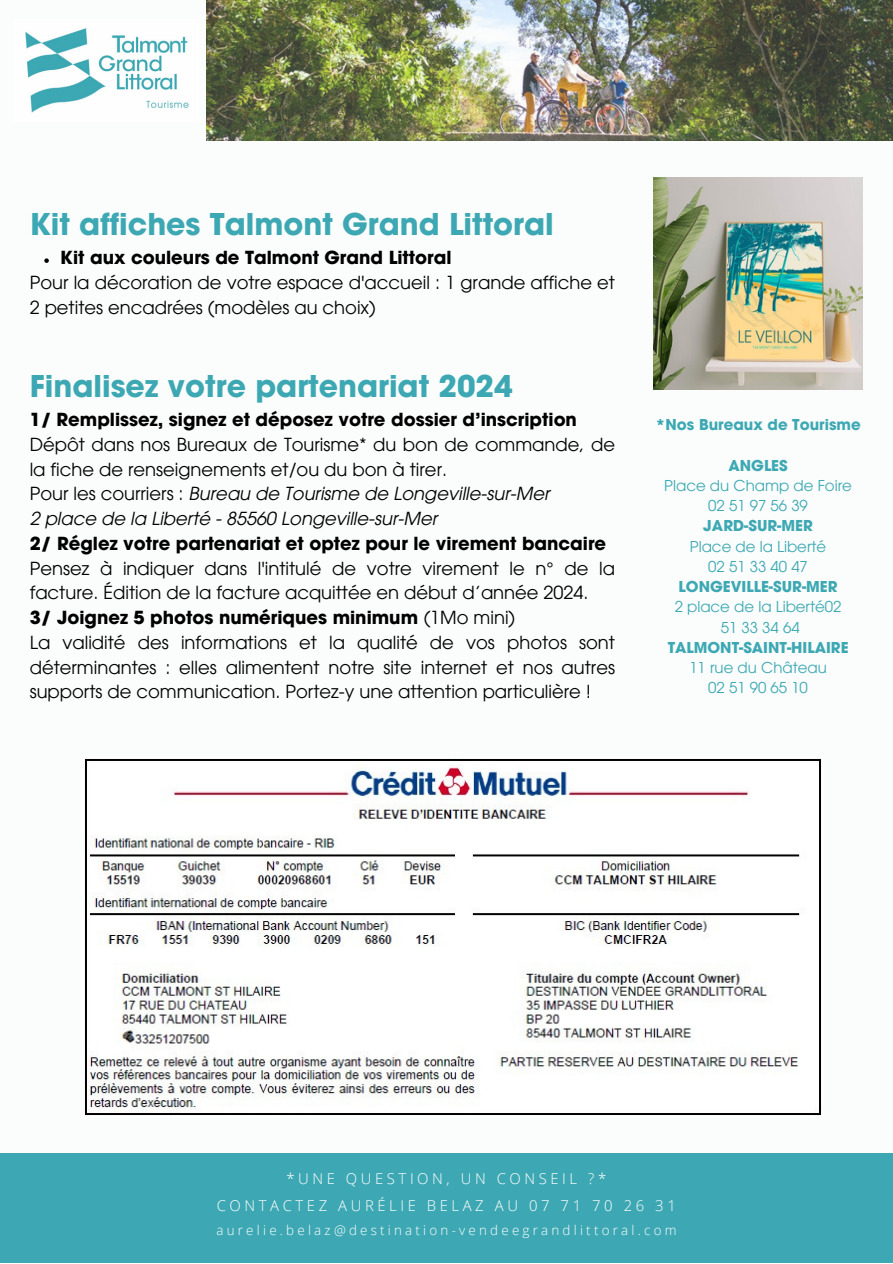
<style>
.page{position:relative;width:893px;height:1264px;background:#fff}
.page>*{position:absolute;margin:0;border:0;box-sizing:border-box;transform-origin:0 0}
.t1{font:700 30px "ITC Avant Garde Pro";color:#3da8b3}
.t2{font:18px/24.8px "ITC Avant Garde Pro";color:#000}
.t3{font:700 18px "ITC Avant Garde Pro";color:#000}
.t4{font:italic 18px "ITC Avant Garde Pro";color:#000}
.t5{font:15px "ITC Avant Garde Pro";color:#3da8b3}
.t6{font:700 15px "ITC Avant Garde Pro";color:#3da8b3}
.t7{font:300 14.85px "Open Sans";letter-spacing:.24em;color:#fff}
.t8{font:300 13.35px "Open Sans";letter-spacing:.24em;color:#fff}
.s1{font-style:normal}
.s2{font-weight:400}
</style>
<div class="page">
<div style="left:0;top:0;width:892px;height:1262px;background:#fafdfc"></div>
<img style="left:206px;top:0;width:686px;height:141px">
<div style="left:0;top:1153px;width:892px;height:109px;background:#3da8b3"></div>
<img style="left:25px;top:28px;width:164px;height:85px">
<img style="left:653px;top:178px;width:209px;height:211px">
<img style="left:83px;top:759px;width:739px;height:357px">
<svg style="left:44px;top:258px;width:5px;height:5px"></svg>
<p class="t1" style="left:30px;top:212px;width:525px">Kit affiches Talmont Grand Littoral</p>
<p class="t2" style="left:30px;top:272px;width:586px">Pour la décoration de votre espace d'accueil : 1 grande affiche et<br>2 petites encadrées (modèles au choix)</p>
<p class="t3" style="left:60px;top:251px;width:393px">Kit aux couleurs de Talmont Grand Littoral</p>
<p class="t1" style="left:30px;top:375px;width:484px">Finalisez votre partenariat 2024</p>
<p class="t3" style="left:30px;top:413px;width:548px">1/ Remplissez, signez et déposez votre dossier d’inscription</p>
<p class="t2" style="left:30px;top:434px;width:586px">Dépôt dans nos Bureaux de Tourisme* du bon de commande, de la fiche de renseignements et/ou du bon à tirer.</p>
<p class="t4" style="left:30px;top:487px;width:521px"><span class="s1">Pour les courriers :</span> Bureau de Tourisme de Longeville-sur-Mer</p>
<p class="t4" style="left:30px;top:512px;width:409px">2 place de la Liberté - 85560 Longeville-sur-Mer</p>
<p class="t3" style="left:30px;top:536px;width:578px">2/ Réglez votre partenariat et optez pour le virement bancaire</p>
<p class="t2" style="left:30px;top:558px;width:586px">Pensez à indiquer dans l'intitulé de votre virement le n° de la facture. Édition de la facture acquittée en début d’année 2024.</p>
<p class="t3" style="left:30px;top:610px;width:487px">3/ Joignez 5 photos numériques minimum <span class="s2">(1Mo mini)</span></p>
<p class="t2" style="left:30px;top:632px;width:586px;text-align:justify">La validité des informations et la qualité de vos photos sont déterminantes : elles alimentent notre site internet et nos autres supports de communication. Portez-y une attention particulière !</p>
<p class="t6" style="left:655px;top:419px;width:207px">*Nos Bureaux de Tourisme</p>
<p class="t6" style="left:728px;top:459px;width:61px">ANGLES</p>
<p class="t5" style="left:664px;top:479px;width:189px">Place du Champ de Foire</p>
<p class="t5" style="left:708px;top:500px;width:101px">02 51 97 56 39</p>
<p class="t6" style="left:703px;top:520px;width:111px">JARD-SUR-MER</p>
<p class="t5" style="left:689px;top:540px;width:138px">Place de la Liberté</p>
<p class="t5" style="left:708px;top:560px;width:101px">02 51 33 40 47</p>
<p class="t6" style="left:678px;top:581px;width:160px">LONGEVILLE-SUR-MER</p>
<p class="t5" style="left:674px;top:601px;width:168px">2 place de la Liberté02</p>
<p class="t5" style="left:720px;top:621px;width:80px">51 33 34 64</p>
<p class="t6" style="left:667px;top:641px;width:182px">TALMONT-SAINT-HILAIRE</p>
<p class="t5" style="left:689px;top:662px;width:139px">11 rue du Château</p>
<p class="t5" style="left:708px;top:682px;width:101px">02 51 90 65 10</p>
<p class="t7" style="left:286px;top:1168px;width:321px">*UNE QUESTION, UN CONSEIL ?*</p>
<p class="t7" style="left:217px;top:1194px;width:460px">CONTACTEZ AURÉLIE BELAZ AU 07 71 70 26 31</p>
<p class="t8" style="left:216px;top:1220px;width:461px">aurelie.belaz@destination-vendeegrandlittoral.com</p>
</div>
